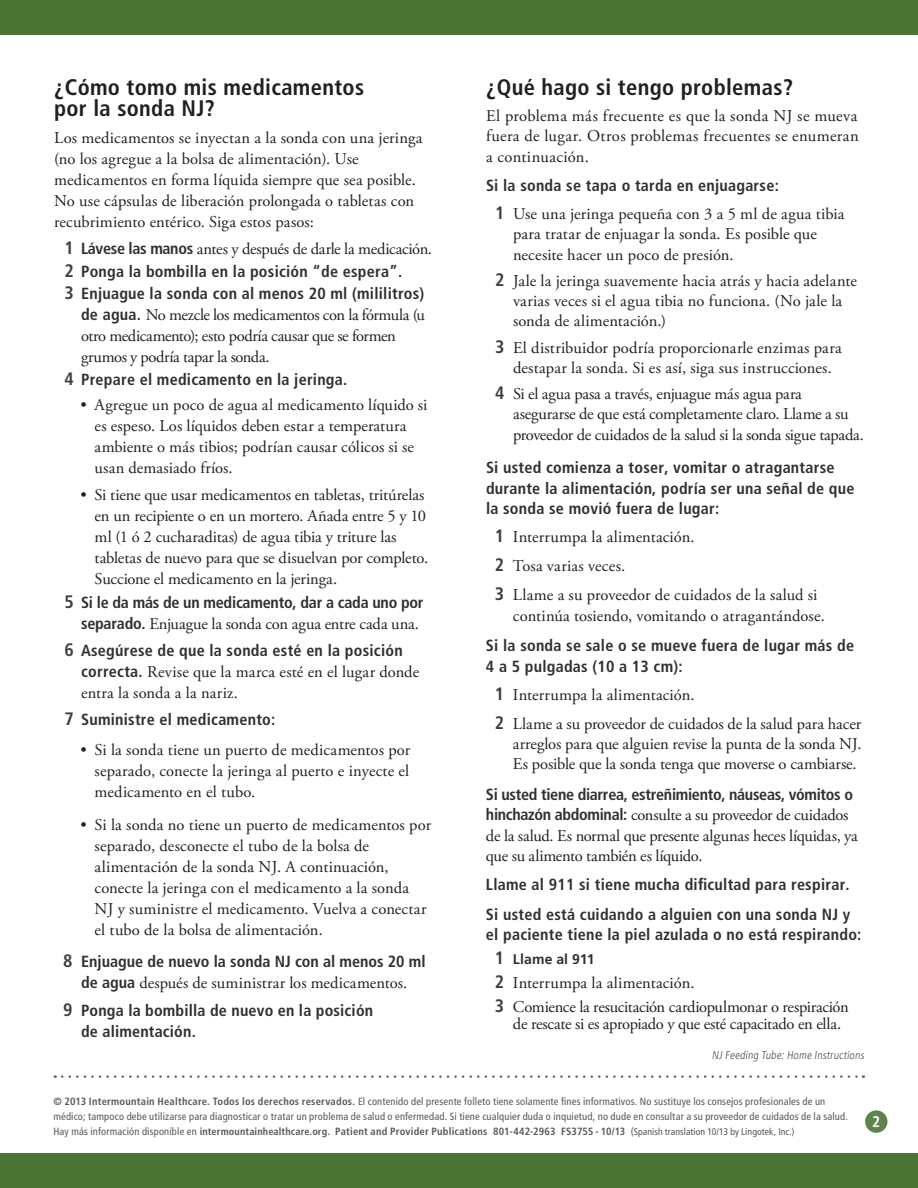
<style>
.page{position:relative;width:918px;height:1188px;background:#fff}
.page>*{position:absolute;margin:0;border:0;box-sizing:border-box;transform-origin:0 0}
.Level_1{font:700 condensed 22.5px/21px "Frutiger LT Std";letter-spacing:.015em;color:#231f20}
.Main{font:16.5px/21px "Adobe Garamond Pro";color:#231f20}
.Main-2{font:16.5px/20.2px "Adobe Garamond Pro";letter-spacing:-.02em;color:#231f20}
.Main-3{font:16.5px/21px "Adobe Garamond Pro";letter-spacing:-.025em;color:#231f20}
.IndentInstruction{font:700 condensed 16.2px/20.2px "Frutiger LT Std";letter-spacing:.015em;color:#312f30}
.Main-4{font:700 condensed 16.2px/20.2px "Frutiger LT Std";letter-spacing:.015em;color:#312f30}
.Main-5{font:700 condensed 16.2px "Frutiger LT Std";letter-spacing:-.02em;color:#312f30}
.IndentInstruction-2{font:700 condensed 16.2px "Frutiger LT Std";letter-spacing:-.015em;color:#312f30}
.t1{font:700 condensed 15.45px "Frutiger LT Std";color:#fff}
.t2{font:700 14.1px "Frutiger LT Std";letter-spacing:.005em;color:#312f30}
.List_intro_-_extra_s{font:italic 300 condensed 11.25px "Frutiger LT Std";color:#4b4c4d}
.t3{font:condensed 10.5px/15px "Frutiger LT Std";letter-spacing:.015em;color:#57585a}
.s1{font-family:"Frutiger LT Std";font-weight:700;font-stretch:condensed;font-size:18px;color:#3e3e3f}
.s2{font-family:"Frutiger LT Std";font-weight:700;font-stretch:condensed;font-size:16.2px;color:#312f30}
.s3{font-size:18px;color:#3e3e3f}
.s4{font-stretch:condensed;font-size:18px;color:#3e3e3f}
.s5{font-weight:700}
.s6{font-weight:700;font-size:10.2px}
.s7{font-size:9.75px}
</style>
<div class="page">
<div style="left:0;top:1154px;width:918px;height:34px;background:#497434"></div>
<div style="left:865px;top:1110px;width:23px;height:23px;background:#5e844b;border-radius:50%"></div>
<div style="left:0;top:0;width:918px;height:34px;background:#497434"></div>
<svg style="left:62px;top:1075px;width:802px;height:3px"></svg>
<p class="Level_1" style="left:54px;top:77px;width:312px">¿Cómo tomo mis medicamentos por la sonda NJ?</p>
<p class="Main" style="left:54px;top:128px;width:370px">Los medicamentos se inyectan a la sonda con una jeringa (no los agregue a la bolsa de alimentación). Use medicamentos en forma líquida siempre que sea posible.<br>No use cápsulas de liberación prolongada o tabletas con recubrimiento entérico. Siga estos pasos:</p>
<p class="Main-3" style="left:65px;top:239px;width:369px"><span class="s1">1</span> <span class="s2">Lávese las manos</span> antes y después de darle la medicación.</p>
<p class="IndentInstruction" style="left:65px;top:261px;width:339px"><span class="s3">2</span> Ponga la bombilla en la posición “de espera”.</p>
<p class="IndentInstruction" style="left:65px;top:283px;width:361px"><span class="s3">3</span> Enjuague la sonda con al menos 20 ml (mililitros)</p>
<p class="Main-3" style="left:81px;top:305px;width:345px"><span class="s2">de agua.</span> No mezcle los medicamentos con la fórmula (u otro medicamento); esto podría causar que se formen grumos y podría tapar la sonda.</p>
<p class="IndentInstruction" style="left:65px;top:369px;width:284px"><span class="s3">4</span> Prepare el medicamento en la jeringa.</p>
<p class="Main" style="left:95px;top:395px;width:334px;text-indent:-14px">• Agregue un poco de agua al medicamento líquido si es espeso. Los líquidos deben estar a temperatura ambiente o más tibios; podrían causar cólicos si se usan demasiado fríos.</p>
<p class="Main" style="left:95px;top:485px;width:335px;text-indent:-14px">• Si tiene que usar medicamentos en tabletas, tritúrelas en un recipiente o en un mortero. Añada entre 5 y 10 ml (1 ó 2 cucharaditas) de agua tibia y triture las tabletas de nuevo para que se disuelvan por completo.<br>Succione el medicamento en la jeringa.</p>
<p class="IndentInstruction-2" style="left:65px;top:593px;width:361px"><span class="s3">5</span> Si le da más de un medicamento, dar a cada uno por</p>
<p class="Main" style="left:81px;top:614px;width:339px"><span class="s2">separado.</span> Enjuague la sonda con agua entre cada una.</p>
<p class="IndentInstruction" style="left:65px;top:640px;width:340px"><span class="s3">6</span> Asegúrese de que la sonda esté en la posición</p>
<p class="Main" style="left:81px;top:662px;width:340px"><span class="s2">correcta.</span> Revise que la marca esté en el lugar donde entra la sonda a la nariz.</p>
<p class="IndentInstruction" style="left:65px;top:709px;width:212px"><span class="s3">7</span> Suministre el medicamento:</p>
<p class="Main" style="left:95px;top:740px;width:317px;text-align:justify;text-indent:-14px">• Si la sonda tiene un puerto de medicamentos por separado, conecte la jeringa al puerto e inyecte el medicamento en el tubo.</p>
<p class="Main" style="left:95px;top:815px;width:338px;text-indent:-14px">• Si la sonda no tiene un puerto de medicamentos por separado, desconecte el tubo de la bolsa de alimentación de la sonda NJ. A continuación, conecte la jeringa con el medicamento a la sonda NJ y suministre el medicamento. Vuelva a conectar el tubo de la bolsa de alimentación.</p>
<p class="IndentInstruction" style="left:63px;top:951px;width:364px"><span class="s3">8</span> Enjuague de nuevo la sonda NJ con al menos 20 ml</p>
<p class="Main" style="left:81px;top:972px;width:328px"><span class="s2">de agua</span> después de suministrar los medicamentos.</p>
<p class="IndentInstruction" style="left:81px;top:1000px;width:294px;line-height:21px;text-indent:-18px"><span class="s3">9</span> Ponga la bombilla de nuevo en la posición de alimentación.</p>
<p class="Level_1" style="left:486px;top:77px;width:309px">¿Qué hago si tengo problemas?</p>
<p class="Main" style="left:486px;top:106px;width:374px;line-height:20.2px;text-align:justify">El problema más frecuente es que la sonda NJ se mueva fuera de lugar. Otros problemas frecuentes se enumeran a continuación.</p>
<p class="Main-4" style="left:486px;top:175px;width:294px">Si la sonda se tapa o tarda en enjuagarse:</p>
<p class="Main" style="left:513px;top:204px;width:333px;line-height:20.2px;text-indent:-18px"><span class="s1">1</span> Use una jeringa pequeña con 3 a 5 ml de agua tibia para tratar de enjuagar la sonda. Es posible que necesite hacer un poco de presión.</p>
<p class="Main" style="left:513px;top:271px;width:346px;line-height:20.2px;text-indent:-18px"><span class="s1">2</span> Jale la jeringa suavemente hacia atrás y hacia adelante varias veces si el agua tibia no funciona. (No jale la sonda de alimentación.)</p>
<p class="Main" style="left:495px;top:338px;width:348px;line-height:20.2px;text-align:center"><span class="s1">3</span> El distribuidor podría proporcionarle enzimas para destapar la sonda. Si es así, siga sus instrucciones.</p>
<p class="Main" style="left:513px;top:384px;width:352px;line-height:20.2px;text-indent:-18px"><span class="s1">4</span> Si el agua pasa a través, enjuague más agua para asegurarse de que está completamente claro. Llame a su proveedor de cuidados de la salud si la sonda sigue tapada.</p>
<p class="IndentInstruction" style="left:486px;top:458px;width:370px">Si usted comienza a toser, vomitar o atragantarse durante la alimentación, podría ser una señal de que la sonda se movió fuera de lugar:</p>
<p class="Main" style="left:495px;top:527px;width:201px"><span class="s1">1</span> Interrumpa la alimentación.</p>
<p class="Main" style="left:495px;top:556px;width:132px"><span class="s1">2</span> Tosa varias veces.</p>
<p class="Main" style="left:513px;top:586px;width:313px;line-height:20.2px;text-indent:-18px"><span class="s1">3</span> Llame a su proveedor de cuidados de la salud si continúa tosiendo, vomitando o atragantándose.</p>
<p class="Main-4" style="left:486px;top:636px;width:370px">Si la sonda se sale o se mueve fuera de lugar más de<br>4 a 5 pulgadas (10 a 13 cm):</p>
<p class="Main" style="left:495px;top:684px;width:201px"><span class="s1">1</span> Interrumpa la alimentación.</p>
<p class="Main" style="left:513px;top:714px;width:350px;line-height:20.2px;text-align:justify;text-indent:-18px"><span class="s1">2</span> Llame a su proveedor de cuidados de la salud para hacer arreglos para que alguien revise la punta de la sonda NJ.<br>Es posible que la sonda tenga que moverse o cambiarse.</p>
<p class="Main-5" style="left:486px;top:785px;width:369px">Si usted tiene diarrea, estreñimiento, náuseas, vómitos o</p>
<p class="Main-2" style="left:486px;top:806px;width:373px"><span class="s2">hinchazón abdominal:</span> consulte a su proveedor de cuidados de la salud. Es normal que presente algunas heces líquidas, ya que su alimento también es líquido.</p>
<p class="Main-4" style="left:486px;top:875px;width:365px">Llame al 911 si tiene mucha dificultad para respirar.</p>
<p class="Main-4" style="left:486px;top:904px;width:377px">Si usted está cuidando a alguien con una sonda NJ y el paciente tiene la piel azulada o no está respirando:</p>
<p class="t2" style="left:495px;top:951px;width:101px"><span class="s4">1</span> Llame al 911</p>
<p class="Main" style="left:495px;top:973px;width:201px"><span class="s1">2</span> Interrumpa la alimentación.</p>
<p class="Main-2" style="left:513px;top:999px;width:337px;line-height:16.5px;text-indent:-18px"><span class="s1">3</span> Comience la resucitación cardiopulmonar o respiración de rescate si es apropiado y que esté capacitado en ella.</p>
<p class="List_intro_-_extra_s" style="left:712px;top:1049px;width:156px">NJ Feeding Tube: Home Instructions</p>
<p class="t3" style="left:53px;top:1094px;width:796px"><span class="s5">© 2013 Intermountain Healthcare. Todos los derechos reservados.</span> El contenido del presente folleto tiene solamente fines informativos. No sustituye los consejos profesionales de un médico; tampoco debe utilizarse para diagnosticar o tratar un problema de salud o enfermedad. Si tiene cualquier duda o inquietud, no dude en consultar a su proveedor de cuidados de la salud.<br>Hay más información disponible en <span class="s6">intermountainhealthcare.org.</span> <span class="s5">Patient and Provider Publications 801-442-2963 FS375S - 10/13</span> (<span class="s7">Spanish translation 10/13 by Lingotek, Inc.)</span></p>
<p class="t1" style="left:872px;top:1112px;width:10px">2</p>
</div>
